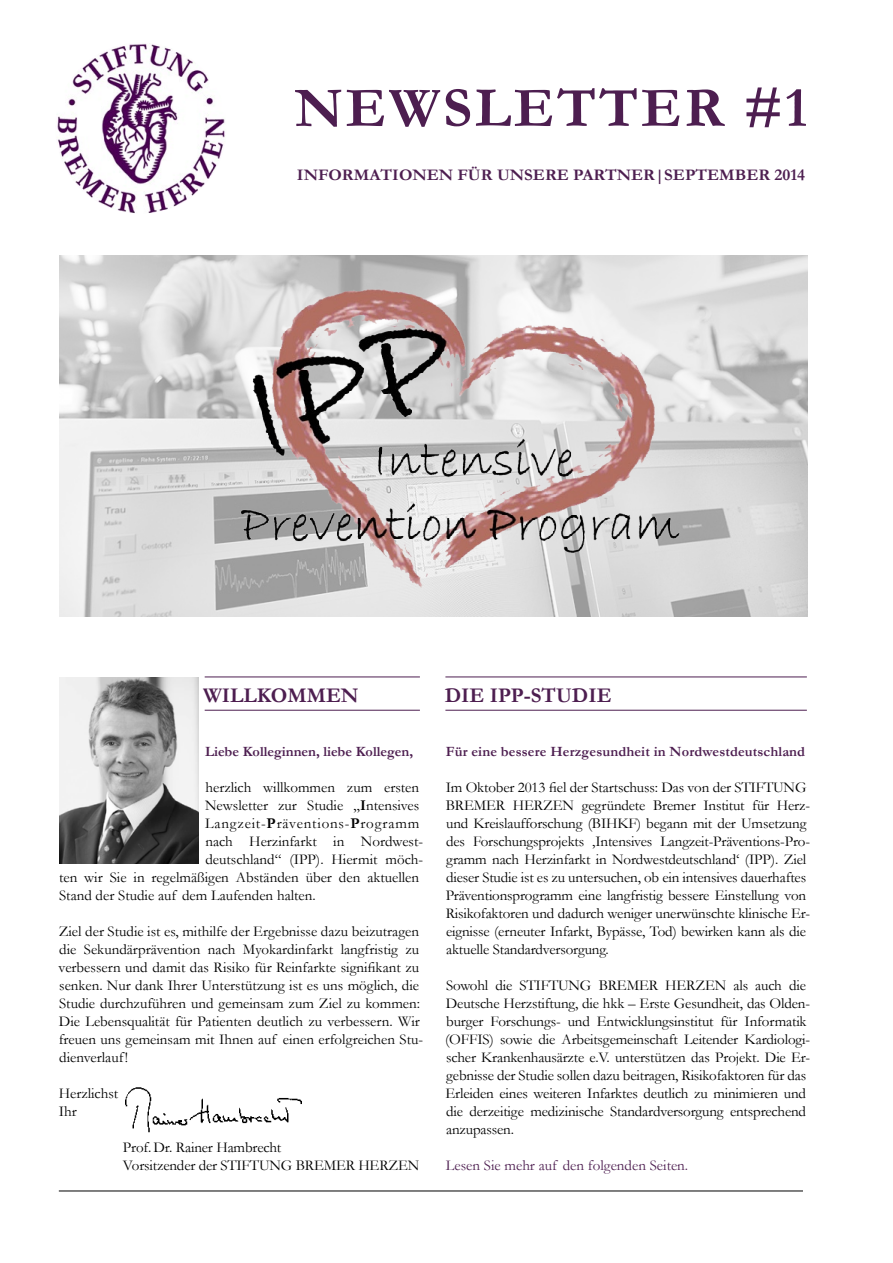
<style>
.page{position:relative;width:893px;height:1263px;background:#fff}
.page>*{position:absolute;margin:0;border:0;box-sizing:border-box;transform-origin:0 0}
.t1{font:700 57px "Garamond";letter-spacing:.05em;color:#4d1e50}
.t2{font:700 21px "Garamond";color:#4d1e50}
.t3{font:700 16.2px "Garamond";color:#4d1e50;scale:1.05 1}
.t4{font:15px/18px "Garamond";letter-spacing:-.01em;color:#000}
.t5{font:15px "Garamond";color:#4d1e50}
.t6{font:15px "Garamond";letter-spacing:.055em;color:#000}
.t7{font:700 14.25px "Garamond";letter-spacing:.01em;color:#4d1e50}
.s1{font-size:16.5px}
.s2{font-weight:700}
</style>
<div class="page">
<hr style="left:205px;top:710px;width:215px;height:1px;background:#4d1e50">
<hr style="left:205px;top:676px;width:215px;height:1px;background:#4d1e50">
<hr style="left:59px;top:1190px;width:744px;height:1px;background:#000">
<hr style="left:445px;top:710px;width:362px;height:1px;background:#4d1e50">
<hr style="left:445px;top:676px;width:362px;height:1px;background:#4d1e50">
<img style="left:55px;top:43px;width:171px;height:171px;border-radius:86px">
<img style="left:60px;top:255px;width:748px;height:362px">
<img style="left:60px;top:677px;width:138px;height:186px">
<img style="left:125px;top:1087px;width:177px;height:45px">
<h1 class="t1" style="left:295px;top:69px;width:514px">NEWSLETTER #1</h1>
<p class="t3" style="left:297px;top:164px;width:486px">INFORMATIONEN FÜR UNSERE PARTNER|SEPTEMBER <span class="s1">2014</span></p>
<h2 class="t2" style="left:203px;top:681px;width:157px">WILLKOMMEN</h2>
<p class="t7" style="left:205px;top:742px;width:209px">Liebe Kolleginnen, liebe Kollegen,</p>
<p class="t4" style="left:205px;top:778px;width:215px">herzlich willkommen zum ersten</p>
<p class="t4" style="left:205px;top:796px;width:216px">Newsletter zur Studie „<span class="s2">I</span>ntensives</p>
<p class="t6" style="left:205px;top:813px;width:216px">Langzeit-<span class="s2">P</span>räventions-<span class="s2">P</span>rogramm</p>
<p class="t4" style="left:205px;top:832px;width:219px">nach Herzinfarkt in Nordwest-</p>
<p class="t4" style="left:205px;top:850px;width:219px">deutschland“ (IPP). Hiermit möch-</p>
<p class="t4" style="left:59px;top:868px;width:362px">ten wir Sie in regelmäßigen Abständen über den aktuellen</p>
<p class="t4" style="left:59px;top:886px;width:258px">Stand der Studie auf dem Laufenden halten.</p>
<p class="t4" style="left:59px;top:922px;width:366px">Ziel der Studie ist es, mithilfe der Ergebnisse dazu beizutragen die Sekundärprävention nach Myokardinfarkt langfristig zu verbessern und damit das Risiko für Reinfarkte signifikant zu senken. Nur dank Ihrer Unterstützung ist es uns möglich, die Studie durchzuführen und gemeinsam zum Ziel zu kommen:<br>Die Lebensqualität für Patienten deutlich zu verbessern. Wir freuen uns gemeinsam mit Ihnen auf einen erfolgreichen Stu&shy;dienverlauf!</p>
<p class="t4" style="left:59px;top:1084px;width:61px">Herzlichst<br>Ihr</p>
<p class="t4" style="left:123px;top:1138px;width:298px">Prof. Dr. Rainer Hambrecht<br>Vorsitzender der STIFTUNG BREMER HERZEN</p>
<h2 class="t2" style="left:445px;top:681px;width:168px">DIE IPP-STUDIE</h2>
<p class="t7" style="left:446px;top:742px;width:361px">Für eine bessere Herzgesundheit in Nordwestdeutschland</p>
<p class="t4" style="left:446px;top:778px;width:366px">Im Oktober 2013 fiel der Startschuss: Das von der STIFTUNG BREMER HERZEN gegründete Bremer Institut für Herz&shy;und Kreislaufforschung (BIHKF) begann mit der Umsetzung des Forschungsprojekts ‚Intensives Langzeit-Präventions-Pro&shy;gramm nach Herzinfarkt in Nordwestdeutschland‘ (IPP). Ziel dieser Studie ist es zu untersuchen, ob ein intensives dauerhaftes Präventionsprogramm eine langfristig bessere Einstellung von Risikofaktoren und dadurch weniger unerwünschte klinische Er&shy;eignisse (erneuter Infarkt, Bypässe, Tod) bewirken kann als die aktuelle Standardversorgung.</p>
<p class="t4" style="left:445px;top:976px;width:367px">Sowohl die STIFTUNG BREMER HERZEN als auch die Deutsche Herzstiftung, die hkk – Erste Gesundheit, das Olden&shy;burger Forschungs- und Entwicklungsinstitut für Informatik (OFFIS) sowie die Arbeitsgemeinschaft Leitender Kardiologi&shy;scher Krankenhausärzte e.V. unterstützen das Projekt. Die Er&shy;gebnisse der Studie sollen dazu beitragen, Risikofaktoren für das Erleiden eines weiteren Infarktes deutlich zu minimieren und die derzeitige medizinische Standardversorgung entsprechend anzupassen.</p>
<p class="t5" style="left:446px;top:1155px;width:244px">Lesen Sie mehr auf den folgenden Seiten.</p>
</div>
